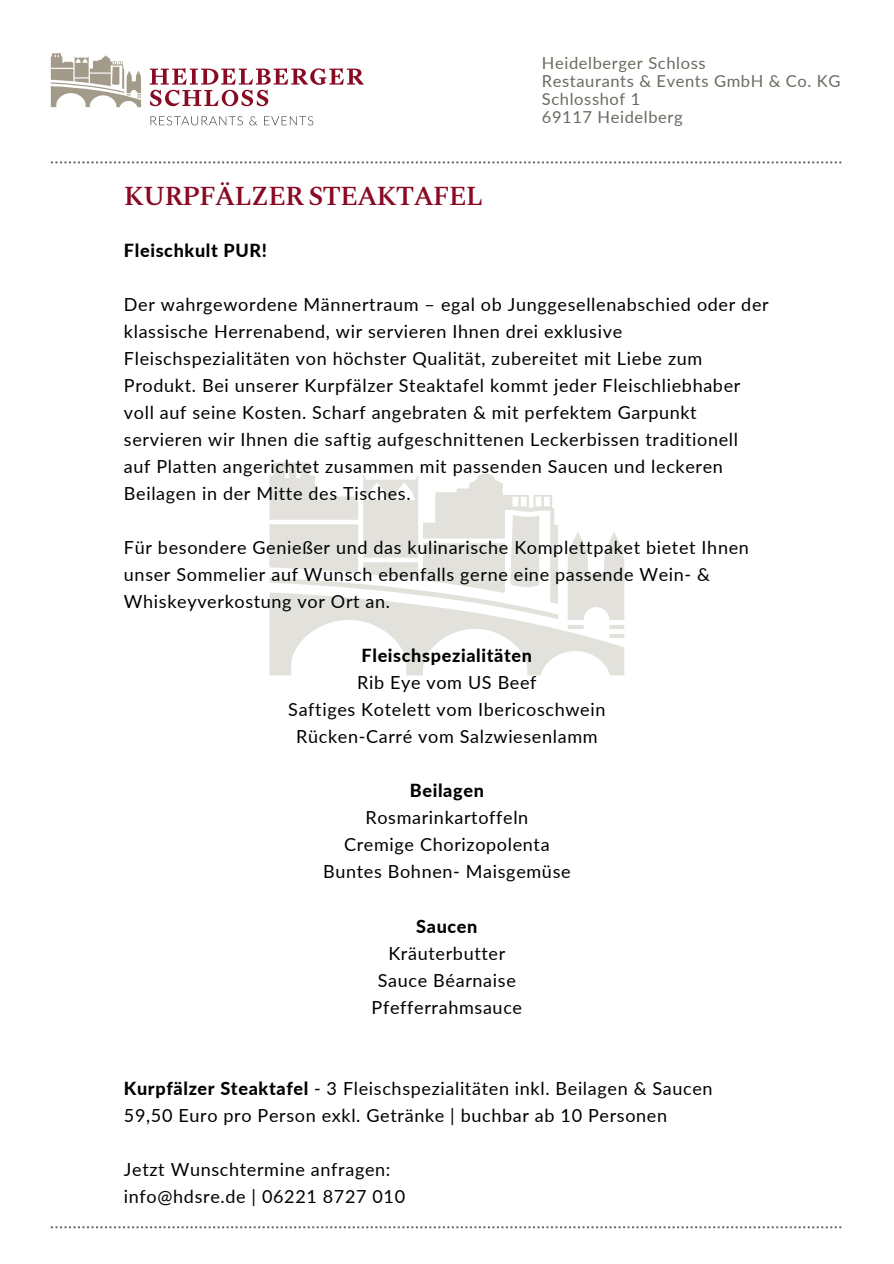
<style>
.page{position:relative;width:894px;height:1264px;background:#fff}
.page>*{position:absolute;margin:0;border:0;box-sizing:border-box;transform-origin:0 0}
.t1{font:600 27px "Spectral";letter-spacing:-.04em;color:#880a23}
.t2{font:18px/27px "Lato";letter-spacing:.035em;color:#000}
.t3{font:800 18px "Lato";letter-spacing:.035em;color:#000}
.t4{font:16.5px/18px "Lato";letter-spacing:.035em;color:#686c60}
.s1{font-weight:800}
</style>
<div class="page">
<svg style="left:51px;top:161px;width:790px;height:2px"></svg>
<svg style="left:51px;top:1226px;width:790px;height:2px"></svg>
<svg style="left:51px;top:53px;width:90px;height:54px"></svg>
<svg style="left:150px;top:116px;width:93px;height:9px"></svg>
<svg style="left:249px;top:116px;width:8px;height:9px"></svg>
<svg style="left:264px;top:116px;width:49px;height:9px"></svg>
<svg style="left:150px;top:68px;width:214px;height:38px"></svg>
<svg style="left:269px;top:532px;width:355px;height:143px"></svg>
<svg style="left:269px;top:462px;width:289px;height:142px"></svg>
<h1 class="t1" style="left:124px;top:176px;width:360px">KURPFÄLZER STEAKTAFEL</h1>
<p class="t3" style="left:124px;top:239px;width:145px">Fleischkult PUR!</p>
<p class="t4" style="left:542px;top:53px;width:300px">Heidelberger Schloss<br>Restaurants &amp; Events GmbH &amp; Co. KG<br>Schlosshof 1<br>69117 Heidelberg</p>
<p class="t2" style="left:124px;top:290px;width:646px">Der wahrgewordene Männertraum – egal ob Junggesellenabschied oder der klassische Herrenabend, wir servieren Ihnen drei exklusive Fleischspezialitäten von höchster Qualität, zubereitet mit Liebe zum Produkt. Bei unserer Kurpfälzer Steaktafel kommt jeder Fleischliebhaber voll auf seine Kosten. Scharf angebraten &amp; mit perfektem Garpunkt servieren wir Ihnen die saftig aufgeschnittenen Leckerbissen traditionell auf Platten angerichtet zusammen mit passenden Saucen und leckeren Beilagen in der Mitte des Tisches.</p>
<p class="t2" style="left:124px;top:533px;width:626px">Für besondere Genießer und das kulinarische Komplettpaket bietet Ihnen unser Sommelier auf Wunsch ebenfalls gerne eine passende Wein- &amp;<br>Whiskeyverkostung vor Ort an.</p>
<p class="t3" style="left:361px;top:644px;width:172px">Fleischspezialitäten</p>
<p class="t2" style="left:288px;top:668px;width:318px;text-align:center">Rib Eye vom US Beef<br>Saftiges Kotelett vom Ibericoschwein<br>Rücken-Carré vom Salzwiesenlamm</p>
<p class="t3" style="left:409px;top:779px;width:76px">Beilagen</p>
<p class="t2" style="left:323px;top:804px;width:249px;text-align:center">Rosmarinkartoffeln<br>Cremige Chorizopolenta<br>Buntes Bohnen- Maisgemüse</p>
<p class="t3" style="left:416px;top:914px;width:63px">Saucen</p>
<p class="t2" style="left:371px;top:939px;width:152px;text-align:center">Kräuterbutter<br>Sauce Béarnaise<br>Pfefferrahmsauce</p>
<p class="t2" style="left:124px;top:1074px;width:590px"><span class="s1">Kurpfälzer Steaktafel</span> - 3 Fleischspezialitäten inkl. Beilagen &amp; Saucen<br>59,50 Euro pro Person exkl. Getränke | buchbar ab 10 Personen</p>
<p class="t2" style="left:124px;top:1155px;width:282px">Jetzt Wunschtermine anfragen: info@hdsre.de | 06221 8727 010</p>
</div>
